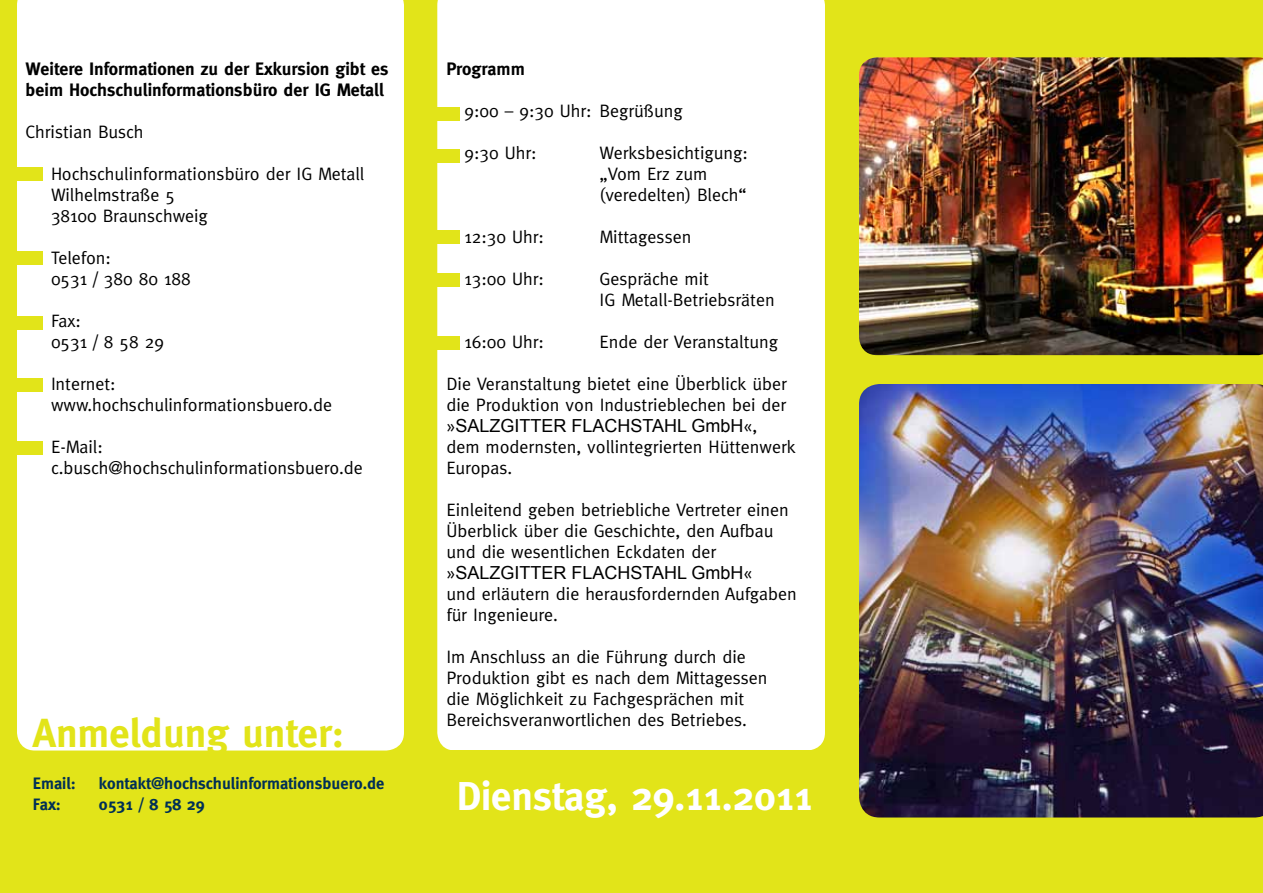
<style>
.page{position:relative;width:1263px;height:893px;background:#e2e419}
.page>*{position:absolute;margin:0;border:0;box-sizing:border-box;transform-origin:0 0}
.t1{font:700 40.5px "Meta";color:#fff}
.t2{font:700 40.5px "Meta";color:#e2e419}
.t3{font:18px/21px "Meta";color:#000}
.t4{font:700 18px/21px "Meta";color:#000}
.t5{font:18px "Arial";color:#000}
.t6{font:700 16.5px "Meta";color:#002f56}
.s1{font-family:"Meta"}
</style>
<div class="page">
<div style="left:437px;top:0;width:388px;height:750px;background:#fff"></div>
<div style="left:17px;top:0;width:387px;height:750px;background:#fff"></div>
<div style="left:415px;top:107px;width:45px;height:14px;background:#e2e419"></div>
<div style="left:415px;top:149px;width:45px;height:13px;background:#e2e419"></div>
<div style="left:415px;top:231px;width:45px;height:13px;background:#e2e419"></div>
<div style="left:415px;top:273px;width:45px;height:14px;background:#e2e419"></div>
<div style="left:415px;top:336px;width:45px;height:13px;background:#e2e419"></div>
<div style="left:0;top:167px;width:43px;height:13px;background:#e2e419"></div>
<div style="left:0;top:251px;width:43px;height:13px;background:#e2e419"></div>
<div style="left:0;top:316px;width:43px;height:14px;background:#e2e419"></div>
<div style="left:0;top:378px;width:43px;height:14px;background:#e2e419"></div>
<div style="left:0;top:442px;width:43px;height:13px;background:#e2e419"></div>
<img style="left:859px;top:57px;width:404px;height:298px">
<img style="left:859px;top:384px;width:404px;height:433px">
<p class="t4" style="left:26px;top:58px;width:365px">Weitere Informationen zu der Exkursion gibt es beim Hochschulinformationsbüro der IG Metall</p>
<p class="t3" style="left:26px;top:121px;width:119px">Christian Busch</p>
<p class="t3" style="left:51px;top:163px;width:315px">Hochschulinformationsbüro der IG Metall<br>Wilhelmstraße 5<br>38100 Braunschweig</p>
<p class="t3" style="left:51px;top:247px;width:141px">Telefon:<br>0531 / 380 80 188</p>
<p class="t3" style="left:51px;top:310px;width:115px">Fax:<br>0531 / 8 58 29</p>
<p class="t3" style="left:51px;top:373px;width:282px">Internet: www.hochschulinformationsbuero.de</p>
<p class="t3" style="left:51px;top:436px;width:313px">E-Mail: c.busch@hochschulinformationsbuero.de</p>
<h1 class="t2" style="left:33px;top:710px;width:313px">Anmeldung unter:</h1>
<p class="t6" style="left:33px;top:774px;width:44px">Email:</p>
<p class="t6" style="left:99px;top:774px;width:287px">kontakt@hochschulinformationsbuero.de</p>
<p class="t6" style="left:33px;top:795px;width:30px">Fax:</p>
<p class="t6" style="left:99px;top:795px;width:107px">0531 / 8 58 29</p>
<p class="t4" style="left:446px;top:58px;width:80px">Programm</p>
<p class="t3" style="left:446px;top:100px;width:238px">• 9:00 – 9:30 Uhr: Begrüßung</p>
<p class="t3" style="left:446px;top:142px;width:92px">• 9:30 Uhr:</p>
<p class="t3" style="left:600px;top:142px;width:150px">Werksbesichtigung: „Vom Erz zum (veredelten) Blech“</p>
<p class="t3" style="left:446px;top:226px;width:99px">• 12:30 Uhr:</p>
<p class="t3" style="left:600px;top:226px;width:93px">Mittagessen</p>
<p class="t3" style="left:446px;top:268px;width:99px">• 13:00 Uhr:</p>
<p class="t3" style="left:600px;top:268px;width:177px">Gespräche mit<br>IG Metall-Betriebsräten</p>
<p class="t3" style="left:446px;top:331px;width:99px">• 16:00 Uhr:</p>
<p class="t3" style="left:600px;top:331px;width:180px">Ende der Veranstaltung</p>
<p class="t3" style="left:446px;top:373px;width:342px">Die Veranstaltung bietet eine Überblick über die Produktion von Industrieblechen bei der</p>
<p class="t5" style="left:446px;top:414px;width:312px"><span class="s1">»</span>SALZGITTER FLACHSTAHL GMBH<span class="s1">«,</span></p>
<p class="t3" style="left:446px;top:436px;width:351px">dem modernsten, vollintegrierten Hüttenwerk<br>Europas.</p>
<p class="t3" style="left:446px;top:499px;width:344px">Einleitend geben betriebliche Vertreter einen<br>Überblick über die Geschichte, den Aufbau und die wesentlichen Eckdaten der</p>
<p class="t5" style="left:446px;top:561px;width:308px"><span class="s1">»</span>SALZGITTER FLACHSTAHL GMBH <span class="s1">«</span></p>
<p class="t3" style="left:446px;top:583px;width:352px">und erläutern die herausfordernden Aufgaben für Ingenieure.</p>
<p class="t3" style="left:446px;top:646px;width:323px">Im Anschluss an die Führung durch die Produktion gibt es nach dem Mittagessen die Möglichkeit zu Fachgesprächen mit Bereichsveranwortlichen des Betriebes.</p>
<h1 class="t1" style="left:457px;top:773px;width:357px">Dienstag, 29.11.2011</h1>
</div>
